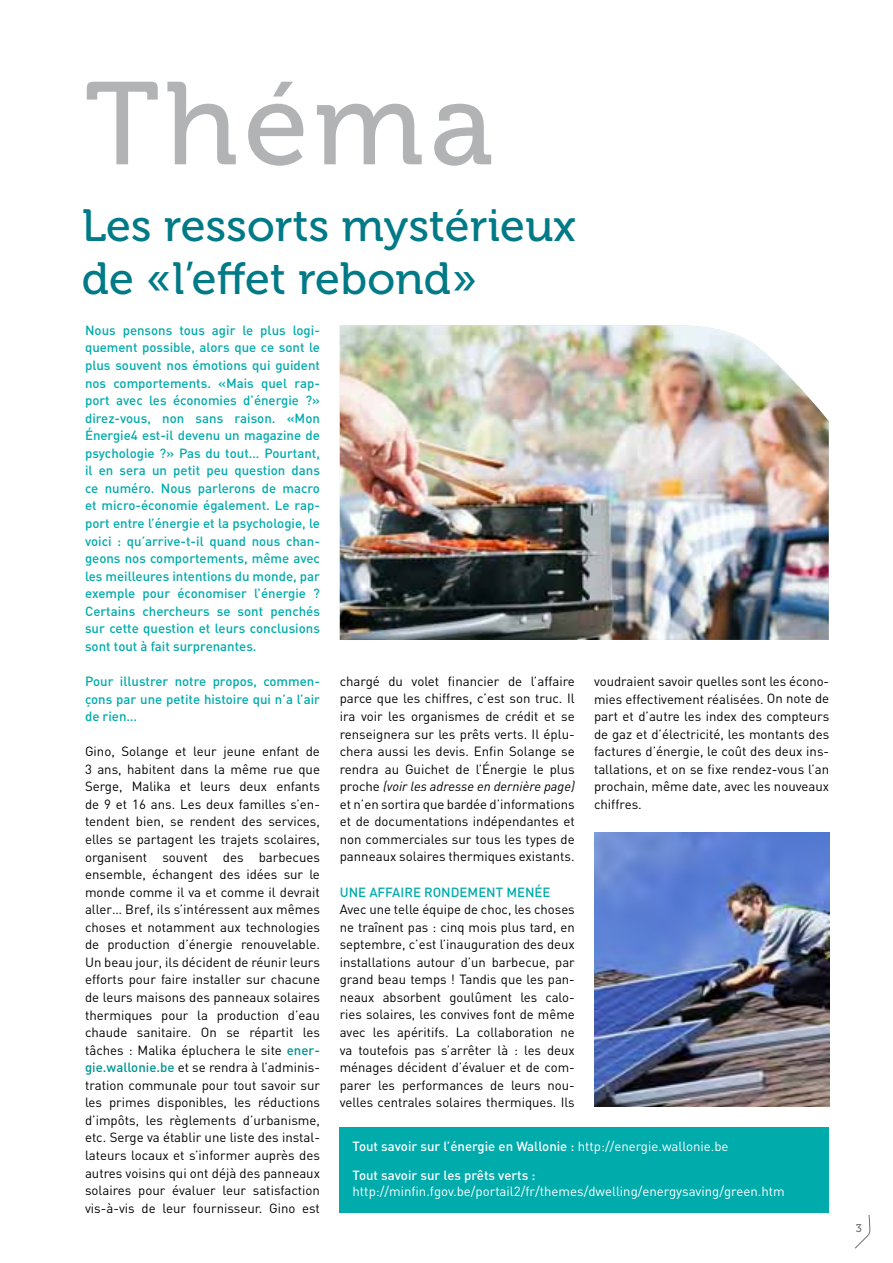
<style>
.page{position:relative;width:893px;height:1263px;background:#fff}
.page>*{position:absolute;margin:0;border:0;box-sizing:border-box;transform-origin:0 0}
.t1{font:117px "Museo 500";color:#b1b3b4}
.t2{font:45px/53.1px "Museo 500";letter-spacing:.005em;color:#007a86}
.t3{font:13.2px/17.5px "DIN";color:#000;text-align:justify}
.t4{font:500 13.2px/17.5px "DIN";color:#00abac;text-align:justify}
.t5{font:500 13.2px/29px "DIN";color:#fff}
.t6{font:13.2px "DIN";color:#fff}
.t7{font:11.25px "Museo 500";color:#707172}
.s1{font-weight:500;color:#009393}
.s2{font-style:italic}
.s3{font-weight:400}
</style>
<div class="page">
<svg style="left:855px;top:1214px;width:16px;height:35px"></svg>
<div style="left:340px;top:1127px;width:489px;height:85px;background:#00abac"></div>
<img style="left:340px;top:421px;width:489px;height:219px">
<img style="left:340px;top:325px;width:489px;height:96px">
<img style="left:594px;top:832px;width:235px;height:275px">
<h1 class="t1" style="left:85px;top:60px;width:410px">Théma</h1>
<h2 class="t2" style="left:82px;top:199px;width:495px">Les ressorts mystérieux de «l’effet rebond»</h2>
<p class="t4" style="left:85px;top:321px;width:236px">Nous pensons tous agir le plus logi&shy;quement possible, alors que ce sont le plus souvent nos émotions qui guident nos comportements. «Mais quel rap&shy;port avec les économies d’énergie ?» direz-vous, non sans raison. «Mon Énergie4 est-il devenu un magazine de psychologie ?» Pas du tout… Pourtant, il en sera un petit peu question dans ce numéro. Nous parlerons de macro et micro-économie également. Le rap&shy;port entre l’énergie et la psychologie, le voici : qu’arrive-t-il quand nous chan&shy;geons nos comportements, même avec les meilleures intentions du monde, par exemple pour économiser l’énergie ?<br>Certains chercheurs se sont penchés sur cette question et leurs conclusions sont tout à fait surprenantes.</p>
<p class="t4" style="left:85px;top:672px;width:236px">Pour illustrer notre propos, commen&shy;çons par une petite histoire qui n’a l’air de rien…</p>
<p class="t3" style="left:85px;top:742px;width:236px">Gino, Solange et leur jeune enfant de 3 ans, habitent dans la même rue que Serge, Malika et leurs deux enfants de 9 et 16 ans. Les deux familles s’en&shy;tendent bien, se rendent des services, elles se partagent les trajets scolaires, organisent souvent des barbecues ensemble, échangent des idées sur le monde comme il va et comme il devrait aller… Bref, ils s’intéressent aux mêmes choses et notamment aux technologies de production d’énergie renouvelable.<br>Un beau jour, ils décident de réunir leurs efforts pour faire installer sur chacune de leurs maisons des panneaux solaires thermiques pour la production d’eau chaude sanitaire. On se répartit les tâches : Malika épluchera le site <span class="s1">ener&shy;gie.wallonie.be</span> et se rendra à l’adminis&shy;tration communale pour tout savoir sur les primes disponibles, les réductions d’impôts, les règlements d’urbanisme, etc. Serge va établir une liste des instal&shy;lateurs locaux et s’informer auprès des autres voisins qui ont déjà des panneaux solaires pour évaluer leur satisfaction vis-à-vis de leur fournisseur. Gino est</p>
<p class="t3" style="left:340px;top:672px;width:237px">chargé du volet financier de l’affaire parce que les chiffres, c’est son truc. Il ira voir les organismes de crédit et se renseignera sur les prêts verts. Il éplu&shy;chera aussi les devis. Enfin Solange se rendra au Guichet de l’Énergie le plus proche <span class="s2">(voir les adresse en dernière page) </span>et n’en sortira que bardée d’informations et de documentations indépendantes et non commerciales sur tous les types de panneaux solaires thermiques existants.</p>
<p class="t4" style="left:340px;top:882px;width:212px">Un e affaire ron dem ent m enée</p>
<p class="t3" style="left:340px;top:900px;width:237px">Avec une telle équipe de choc, les choses ne traînent pas : cinq mois plus tard, en septembre, c’est l’inauguration des deux installations autour d’un barbecue, par grand beau temps ! Tandis que les pan&shy;neaux absorbent goulûment les calo&shy;ries solaires, les convives font de même avec les apéritifs. La collaboration ne va toutefois pas s’arrêter là : les deux ménages décident d’évaluer et de com&shy;parer les performances de leurs nou&shy;velles centrales solaires thermiques. Ils</p>
<p class="t3" style="left:594px;top:672px;width:237px">voudraient savoir quelles sont les écono&shy;mies effectivement réalisées. On note de part et d’autre les index des compteurs de gaz et d’électricité, les montants des factures d’énergie, le coût des deux ins&shy;tallations, et on se fixe rendez-vous l’an prochain, même date, avec les nouveaux chiffres.</p>
<p class="t5" style="left:352px;top:1131px;width:378px">Tout savoir sur l’énergie en Wallonie : <span class="s3">http://energie.wallonie.be<br></span>Tout savoir sur les prêts verts :</p>
<p class="t6" style="left:352px;top:1183px;width:434px">http://minfin.fgov.be/portail2/fr/themes/dwelling/energysaving/green.htm</p>
<p class="t7" style="left:856px;top:1222px;width:8px">3</p>
</div>
